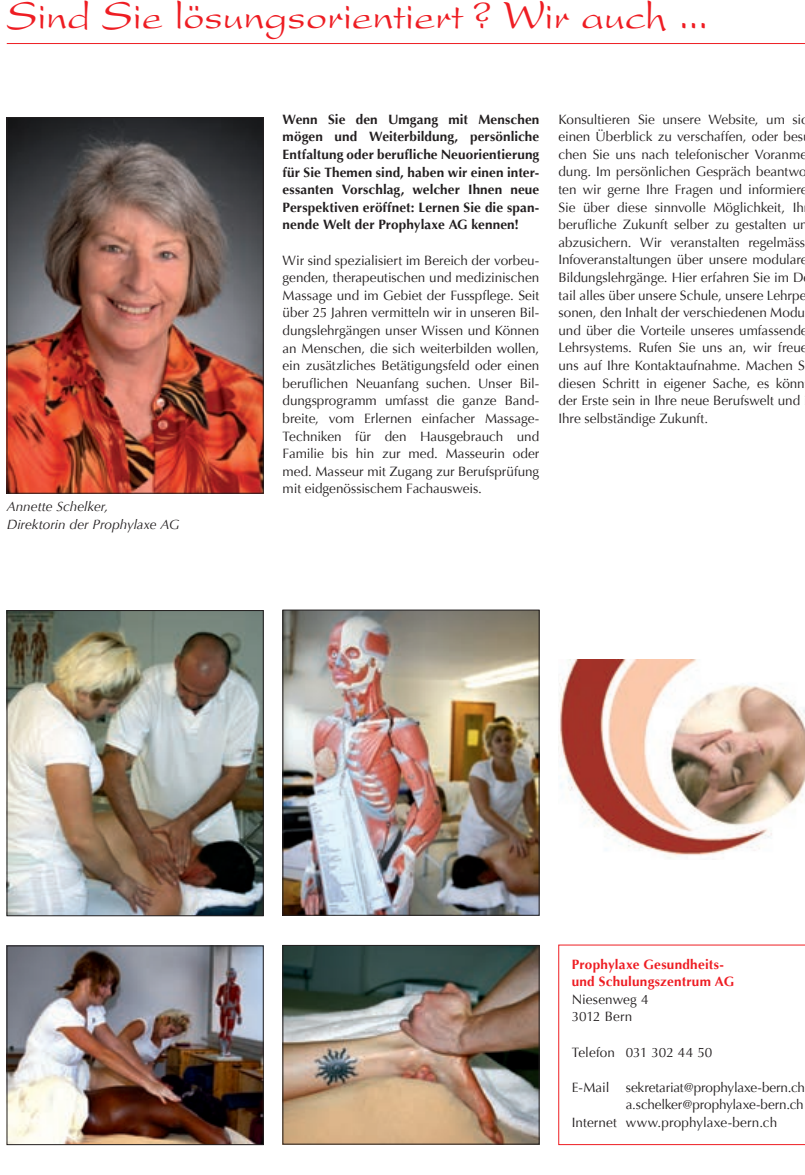
<style>
.page{position:relative;width:805px;height:1175px;background:#fff}
.page>*{position:absolute;margin:0;border:0;box-sizing:border-box;transform-origin:0 0}
.t1{font:42px "Present";letter-spacing:-.005em;color:#ee1d23}
.t2{font:13.5px/17.5px "Optima";letter-spacing:-.005em;color:#231f20}
.t3{font:700 13.5px/17.5px "Optima";letter-spacing:.005em;color:#231f20;text-align:justify}
.t4{font:700 13.5px/17.5px "Optima";letter-spacing:.015em;color:#ee1d23}
.t5{font:italic 13.5px/17.5px "Optima";color:#231f20}
</style>
<div class="page">
<hr style="left:7px;top:43px;width:797px;height:1px;background:#ee1d23">
<svg style="left:558px;top:944px;width:246px;height:200px"></svg>
<img style="left:9px;top:119px;width:252px;height:372px">
<div style="left:7px;top:117px;width:256px;height:376px;border:1px solid #231f20"></div>
<img style="left:9px;top:947px;width:252px;height:195px">
<div style="left:7px;top:945px;width:256px;height:199px;border:1px solid #231f20"></div>
<img style="left:9px;top:612px;width:252px;height:301px">
<div style="left:7px;top:610px;width:256px;height:305px;border:1px solid #231f20"></div>
<img style="left:284px;top:947px;width:253px;height:195px">
<div style="left:282px;top:945px;width:257px;height:199px;border:1px solid #231f20"></div>
<img style="left:284px;top:611px;width:253px;height:302px">
<div style="left:282px;top:609px;width:257px;height:306px;border:1px solid #231f20"></div>
<img style="left:558px;top:659px;width:246px;height:199px">
<h1 class="t1" style="left:7px;top:-8px;width:704px">Sind Sie lösungsorientiert ? Wir auch ...</h1>
<p class="t5" style="left:7px;top:498px;width:174px">Annette Schelker,<br>Direktorin der Prophylaxe AG</p>
<p class="t3" style="left:282px;top:111px;width:258px">Wenn Sie den Umgang mit Menschen mögen und Weiterbildung, persönliche Entfaltung oder berufliche Neuorientierung für Sie Themen sind, haben wir einen inter&shy;essanten Vorschlag, welcher Ihnen neue Perspektiven eröffnet: Lernen Sie die span&shy;nende Welt der Prophylaxe AG kennen!</p>
<p class="t2" style="left:282px;top:251px;width:258px;text-align:justify">Wir sind spezialisiert im Bereich der vorbeu&shy;genden, therapeutischen und medizinischen Massage und im Gebiet der Fusspflege. Seit über 25 Jahren vermitteln wir in unseren Bil&shy;dungslehrgängen unser Wissen und Können an Menschen, die sich weiterbilden wollen, ein zusätzliches Betätigungsfeld oder einen beruflichen Neuanfang suchen. Unser Bil&shy;dungsprogramm umfasst die ganze Band&shy;breite, vom Erlernen einfacher Massage-Techniken für den Hausgebrauch und Familie bis hin zur med. Masseurin oder med. Masseur mit Zugang zur Berufsprüfung mit eidgenössischem Fachausweis.</p>
<p class="t2" style="left:558px;top:110px;width:251px">Konsultieren Sie unsere Website, um sic einen Überblick zu verschaffen, oder bes chen Sie uns nach telefonischer Voranme dung. Im persönlichen Gespräch beantwo ten wir gerne Ihre Fragen und informiere Sie über diese sinnvolle Möglichkeit, Ih berufliche Zukunft selber zu gestalten un abzusichern. Wir veranstalten regelmäss Infoveranstaltungen über unsere modulare Bildungslehrgänge. Hier erfahren Sie im D tail alles über unsere Schule, unsere Lehrpe sonen, den Inhalt der verschiedenen Modu und über die Vorteile unseres umfassende Lehrsystems. Rufen Sie uns an, wir freue uns auf Ihre Kontaktaufnahme. Machen S diesen Schritt in eigener Sache, es könn der Erste sein in Ihre neue Berufswelt und Ihre selbständige Zukunft.</p>
<p class="t4" style="left:571px;top:955px;width:164px">Prophylaxe Gesundheits&shy;und Schulungszentrum AG</p>
<p class="t2" style="left:571px;top:990px;width:78px">Niesenweg 4<br>3012 Bern</p>
<p class="t2" style="left:571px;top:1043px;width:142px">Telefon 031 302 44 50</p>
<p class="t2" style="left:571px;top:1078px;width:235px">E-Mail sekretariat@prophylaxe-bern.ch</p>
<p class="t2" style="left:625px;top:1096px;width:179px">a.schelker@prophylaxe-bern.ch</p>
<p class="t2" style="left:571px;top:1113px;width:207px">Internet www.prophylaxe-bern.ch</p>
</div>
